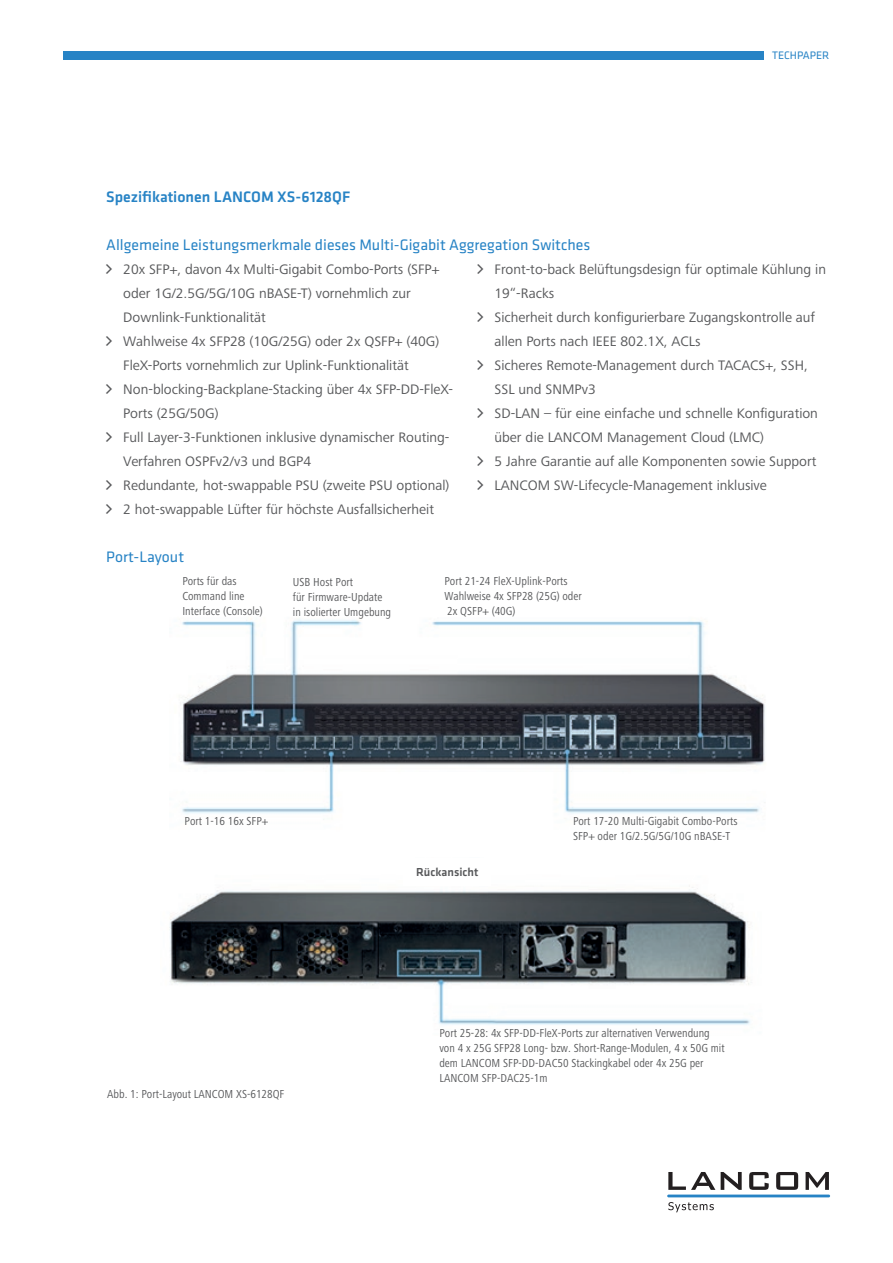
<style>
.page{position:relative;width:893px;height:1263px;background:#fff}
.page>*{position:absolute;margin:0;border:0;box-sizing:border-box;transform-origin:0 0}
.t1{font:15.75px "Klavika Basic";color:#2783c5}
.t2{font:500 15.75px "Klavika Basic";color:#2783c5}
.t3{font:14.25px/24px "Frutiger Next Pro";color:#57585a}
.t4{font:condensed 12px/15px "Frutiger Next LT";color:#57585a}
.t5{font:500 12px "Klavika Basic";color:#57585a}
.t6{font:11.25px "Klavika Basic";color:#2783c5}
</style>
<div class="page">
<svg style="left:668px;top:1172px;width:47px;height:18px"></svg>
<svg style="left:721px;top:1172px;width:21px;height:18px"></svg>
<svg style="left:749px;top:1172px;width:20px;height:18px"></svg>
<svg style="left:776px;top:1172px;width:22px;height:18px"></svg>
<svg style="left:806px;top:1172px;width:23px;height:18px"></svg>
<svg style="left:668px;top:1202px;width:46px;height:10px"></svg>
<hr style="left:667px;top:1194px;width:163px;height:3px;background:#2783c5">
<div style="left:64px;top:51px;width:700px;height:9px;background:#2783c5"></div>
<img style="left:169px;top:885px;width:581px;height:140px">
<img style="left:180px;top:619px;width:585px;height:195px">
<p class="t6" style="left:772px;top:48px;width:59px">TECHPAPER</p>
<p class="t2" style="left:106px;top:186px;width:245px">Spezifikationen LANCOM XS-6128QF</p>
<p class="t1" style="left:106px;top:235px;width:485px">Allgemeine Leistungsmerkmale dieses Multi-Gigabit Aggregation Switches</p>
<p class="t3" style="left:123px;top:258px;width:331px">20x SFP+, davon 4x Multi-Gigabit Combo-Ports (SFP+ oder 1G/2.5G/5G/10G nBASE-T) vornehmlich zur Downlink-Funktionalität<br>Wahlweise 4x SFP28 (10G/25G) oder 2x QSFP+ (40G)<br>FleX-Ports vornehmlich zur Uplink-Funktionalität Non-blocking-Backplane-Stacking über 4x SFP-DD-FleX-Ports (25G/50G)<br>Full Layer-3-Funktionen inklusive dynamischer Routing-Verfahren OSPFv2/v3 und BGP4<br>Redundante, hot-swappable PSU (zweite PSU optional)<br>2 hot-swappable Lüfter für höchste Ausfallsicherheit</p>
<p class="t3" style="left:495px;top:258px;width:333px">Front-to-back Belüftungsdesign für optimale Kühlung in 19“-Racks<br>Sicherheit durch konfigurierbare Zugangskontrolle auf allen Ports nach IEEE 802.1X, ACLs<br>Sicheres Remote-Management durch TACACS+, SSH, SSL und SNMPv3<br>SD-LAN – für eine einfache und schnelle Konfiguration über die LANCOM Management Cloud (LMC)<br>5 Jahre Garantie auf alle Komponenten sowie Support LANCOM SW-Lifecycle-Management inklusive</p>
<p class="t1" style="left:106px;top:547px;width:79px">Port-Layout</p>
<p class="t4" style="left:182px;top:573px;width:82px">Ports für das<br>Command line<br>Interface (Console)</p>
<p class="t4" style="left:293px;top:574px;width:100px">USB Host Port<br>für Firmware-Update in isolierter Umgebung</p>
<p class="t4" style="left:444px;top:573px;width:139px">Port 21-24 FleX-Uplink-Ports<br>Wahlweise 4x SFP28 (25G) oder<br>2x QSFP+ (40G)</p>
<p class="t4" style="left:185px;top:813px;width:85px">Port 1-16 16x SFP+</p>
<p class="t4" style="left:573px;top:813px;width:166px">Port 17-20 Multi-Gigabit Combo-Ports<br>SFP+ oder 1G/2.5G/5G/10G nBASE-T</p>
<p class="t5" style="left:416px;top:864px;width:64px">Rückansicht</p>
<p class="t4" style="left:107px;top:1087px;width:179px">Abb. 1: Port-Layout LANCOM XS-6128QF</p>
<p class="t4" style="left:439px;top:1026px;width:287px">Port 25-28: 4x SFP-DD-FleX-Ports zur alternativen Verwendung von 4 x 25G SFP28 Long- bzw. Short-Range-Modulen, 4 x 50G mit dem LANCOM SFP-DD-DAC50 Stackingkabel oder 4x 25G per LANCOM SFP-DAC25-1m</p>
</div>
